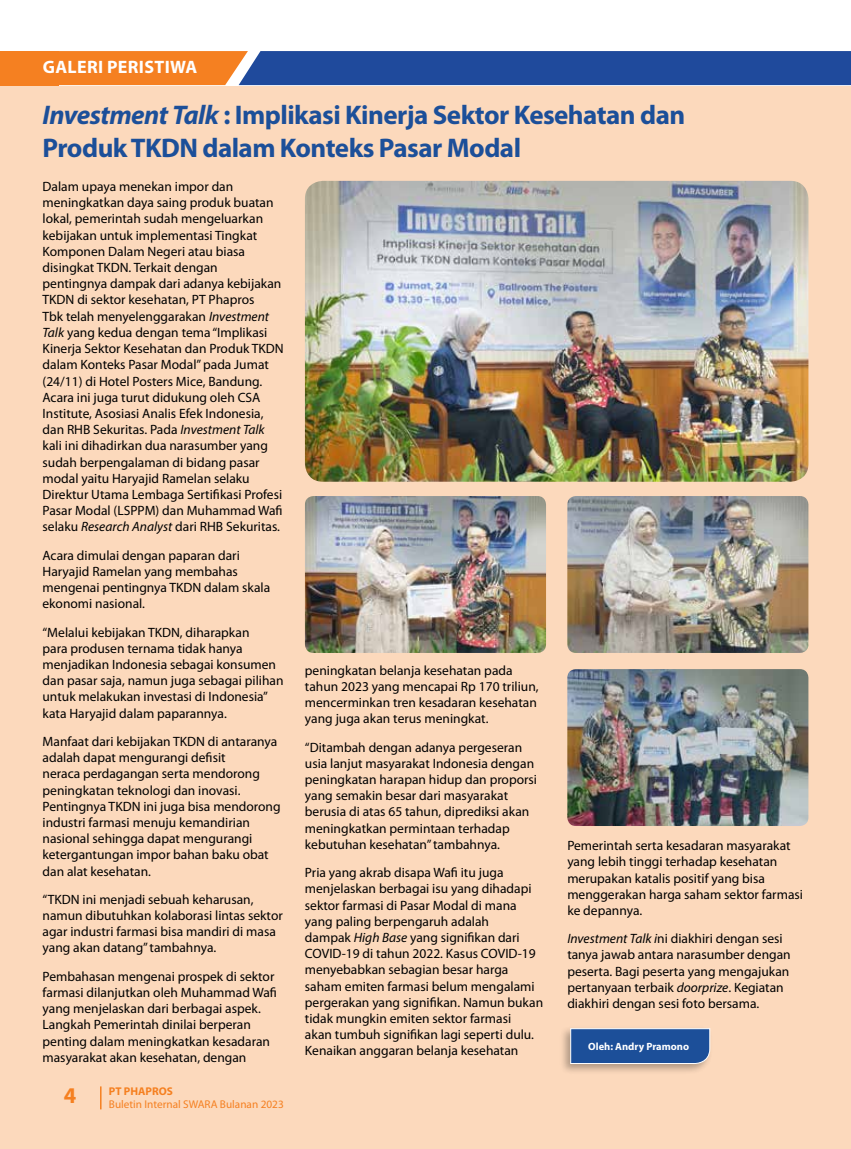
<style>
.page{position:relative;width:851px;height:1149px;background:#fff}
.page>*{position:absolute;margin:0;border:0;box-sizing:border-box;transform-origin:0 0}
.t1{font:700 27px/32.4px "Myriad Pro";letter-spacing:-.02em;color:#1c4f99}
.t2{font:700 22.5px "Myriad Pro";color:#f58021}
.t3{font:700 18px "Myriad Pro";letter-spacing:.02em;color:#fff}
.t4{font:13.5px/16.2px "Myriad Pro";color:#000}
.t5{font:11.25px "Myriad Pro";color:#f58021}
.t6{font:700 11.25px "Myriad Pro";color:#f58021}
.t7{font:700 10.5px "Myriad Pro";color:#fff}
.s1{font-style:italic}
</style>
<div class="page">
<svg style="left:59px;top:51px;width:791px;height:34px;background:#535982"></svg>
<div style="left:0;top:51px;width:59px;height:34px;background:#f58021"></div>
<div style="left:0;top:87px;width:850px;height:1061px;background:#fcd9bc"></div>
<hr style="left:850px;top:609px;width:1px;height:539px;background:#cddcea">
<svg style="left:100px;top:1086px;width:1px;height:22px"></svg>
<div style="left:559px;top:1024px;width:153px;height:50px;background:#000;opacity:.3"></div>
<svg style="left:570px;top:1027px;width:140px;height:36px;background:#2d5b9e"></svg>
<img style="left:305px;top:181px;width:503px;height:300px">
<img style="left:305px;top:496px;width:241px;height:156px">
<img style="left:567px;top:669px;width:241px;height:156px">
<img style="left:567px;top:496px;width:241px;height:156px">
<h3 class="t3" style="left:43px;top:55px;width:156px">GALERI PERISTIWA</h3>
<h1 class="t1" style="left:43px;top:98px;width:644px"><span class="s1">Investment Talk</span> : Implikasi Kinerja Sektor Kesehatan dan<br>Produk TKDN dalam Konteks Pasar Modal</h1>
<p class="t4" style="left:43px;top:178px;width:242px">Dalam upaya menekan impor dan meningkatkan daya saing produk buatan lokal, pemerintah sudah mengeluarkan kebijakan untuk implementasi Tingkat Komponen Dalam Negeri atau biasa disingkat TKDN. Terkait dengan pentingnya dampak dari adanya kebijakan TKDN di sektor kesehatan, PT Phapros<br>Tbk telah menyelenggarakan <span class="s1">Investment Talk</span> yang kedua dengan tema “Implikasi Kinerja Sektor Kesehatan dan Produk TKDN dalam Konteks Pasar Modal” pada Jumat (24/11) di Hotel Posters Mice, Bandung.<br>Acara ini juga turut didukung oleh CSA Institute, Asosiasi Analis Efek Indonesia, dan RHB Sekuritas. Pada <span class="s1">Investment Talk </span>kali ini dihadirkan dua narasumber yang sudah berpengalaman di bidang pasar modal yaitu Haryajid Ramelan selaku Direktur Utama Lembaga Sertifikasi Profesi Pasar Modal (LSPPM) dan Muhammad Wafi selaku <span class="s1">Research Analyst</span> dari RHB Sekuritas.</p>
<p class="t4" style="left:43px;top:547px;width:229px">Acara dimulai dengan paparan dari<br>Haryajid Ramelan yang membahas mengenai pentingnya TKDN dalam skala ekonomi nasional.</p>
<p class="t4" style="left:43px;top:624px;width:242px">“Melalui kebijakan TKDN, diharapkan<br>para produsen ternama tidak hanya menjadikan Indonesia sebagai konsumen dan pasar saja, namun juga sebagai pilihan untuk melakukan investasi di Indonesia” kata Haryajid dalam paparannya.</p>
<p class="t4" style="left:43px;top:733px;width:239px">Manfaat dari kebijakan TKDN di antaranya adalah dapat mengurangi defisit<br>neraca perdagangan serta mendorong peningkatan teknologi dan inovasi.<br>Pentingnya TKDN ini juga bisa mendorong industri farmasi menuju kemandirian nasional sehingga dapat mengurangi ketergantungan impor bahan baku obat dan alat kesehatan.</p>
<p class="t4" style="left:43px;top:891px;width:242px">“TKDN ini menjadi sebuah keharusan, namun dibutuhkan kolaborasi lintas sektor agar industri farmasi bisa mandiri di masa yang akan datang” tambahnya.</p>
<p class="t4" style="left:43px;top:967px;width:236px">Pembahasan mengenai prospek di sektor farmasi dilanjutkan oleh Muhammad Wafi yang menjelaskan dari berbagai aspek.<br>Langkah Pemerintah dinilai berperan penting dalam meningkatkan kesadaran masyarakat akan kesehatan, dengan</p>
<h2 class="t2" style="left:64px;top:1080px;width:14px">4</h2>
<p class="t6" style="left:109px;top:1083px;width:65px">PT PHAPROS</p>
<p class="t5" style="left:109px;top:1098px;width:176px">Buletin Internal SWARA Bulanan 2023</p>
<p class="t4" style="left:305px;top:662px;width:235px">peningkatan belanja kesehatan pada tahun 2023 yang mencapai Rp 170 triliun, mencerminkan tren kesadaran kesehatan yang juga akan terus meningkat.</p>
<p class="t4" style="left:305px;top:739px;width:233px">“Ditambah dengan adanya pergeseran usia lanjut masyarakat Indonesia dengan peningkatan harapan hidup dan proporsi yang semakin besar dari masyarakat berusia di atas 65 tahun, diprediksi akan meningkatkan permintaan terhadap kebutuhan kesehatan” tambahnya.</p>
<p class="t4" style="left:305px;top:864px;width:240px">Pria yang akrab disapa Wafi itu juga menjelaskan berbagai isu yang dihadapi sektor farmasi di Pasar Modal di mana yang paling berpengaruh adalah<br>dampak <span class="s1">High Base</span> yang signifikan dari COVID-19 di tahun 2022. Kasus COVID-19 menyebabkan sebagian besar harga saham emiten farmasi belum mengalami pergerakan yang signifikan. Namun bukan tidak mungkin emiten sektor farmasi<br>akan tumbuh signifikan lagi seperti dulu.<br>Kenaikan anggaran belanja kesehatan</p>
<p class="t4" style="left:567px;top:837px;width:237px">Pemerintah serta kesadaran masyarakat yang lebih tinggi terhadap kesehatan merupakan katalis positif yang bisa menggerakan harga saham sektor farmasi ke depannya.</p>
<p class="t4" style="left:567px;top:930px;width:225px"><span class="s1">Investment Talk i</span>ni diakhiri dengan sesi tanya jawab antara narasumber dengan peserta. Bagi peserta yang mengajukan pertanyaan terbaik <span class="s1">doorprize</span>. Kegiatan diakhiri dengan sesi foto bersama.</p>
<p class="t7" style="left:588px;top:1039px;width:102px">Oleh: Andry Pramono</p>
</div>
